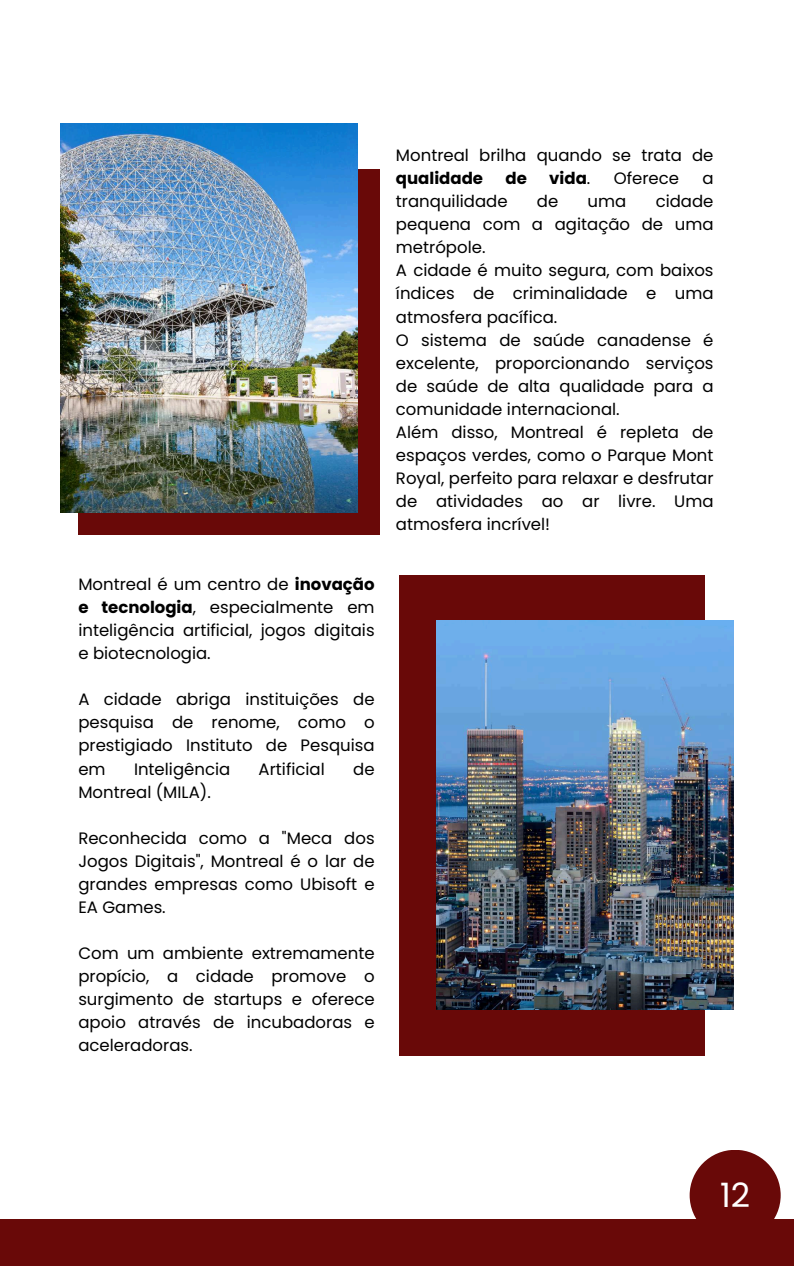
<style>
.page{position:relative;width:794px;height:1266px;background:#fff}
.page>*{position:absolute;margin:0;border:0;box-sizing:border-box;transform-origin:0 0}
.t1{font:33.53px "Poppins";color:#fff}
.t2{font:16.5px/23.1px "Poppins";color:#000;text-align:justify}
.t3{font:700 16.5px "Poppins";color:#000}
.s1{font-weight:700}
.s2{font-weight:400}
</style>
<div class="page">
<div style="left:78px;top:169px;width:301px;height:366px;background:#690908"></div>
<div style="left:399px;top:575px;width:305px;height:481px;background:#690908"></div>
<div style="left:0;top:1219px;width:793px;height:47px;background:#690908"></div>
<img style="left:61px;top:124px;width:296px;height:388px">
<img style="left:436px;top:621px;width:296px;height:388px">
<div style="left:689px;top:1149px;width:91px;height:91px;background:#690908;border-radius:50%"></div>
<p class="t2" style="left:78px;top:572px;width:297px">Montreal é um centro de <span class="s1">inovação e tecnologia</span>, especialmente em inteligência artificial, jogos digitais e biotecnologia.</p>
<p class="t2" style="left:78px;top:688px;width:297px">A cidade abriga instituições de pesquisa de renome, como o prestigiado Instituto de Pesquisa em</p>
<p class="t2" style="left:134px;top:757px;width:98px">Inteligência</p>
<p class="t2" style="left:258px;top:757px;width:68px">Artificial</p>
<p class="t2" style="left:353px;top:757px;width:23px">de</p>
<p class="t2" style="left:78px;top:780px;width:134px">Montreal (MILA).</p>
<p class="t2" style="left:78px;top:826px;width:297px">Reconhecida como a "Meca dos Jogos Digitais", Montreal é o lar de grandes empresas como Ubisoft e EA Games.</p>
<p class="t2" style="left:78px;top:941px;width:297px">Com um ambiente extremamente propício, a cidade promove o surgimento de startups e oferece apoio através de incubadoras e aceleradoras.</p>
<p class="t2" style="left:396px;top:144px;width:319px">Montreal brilha quando se trata de</p>
<p class="t3" style="left:396px;top:167px;width:89px">qualidade</p>
<p class="t3" style="left:505px;top:167px;width:23px">de</p>
<p class="t3" style="left:549px;top:167px;width:43px">vida<span class="s2">.</span></p>
<p class="t2" style="left:613px;top:167px;width:67px">Oferece</p>
<p class="t2" style="left:702px;top:167px;width:13px">a</p>
<p class="t2" style="left:396px;top:190px;width:113px">tranquilidade</p>
<p class="t2" style="left:536px;top:190px;width:23px">de</p>
<p class="t2" style="left:587px;top:190px;width:40px">uma</p>
<p class="t2" style="left:396px;top:190px;width:319px;text-align:left;text-indent:259px">cidade pequena com a agitação de uma metrópole.<br>A cidade é muito segura, com baixos índices de criminalidade e uma atmosfera pacífica.<br>O sistema de saúde canadense é excelente, proporcionando serviços de saúde de alta qualidade para a comunidade internacional.<br>Além disso, Montreal é repleta de espaços verdes, como o Parque Mont<br>Royal, perfeito para relaxar e desfrutar de atividades ao ar livre. Uma atmosfera incrível!</p>
<h1 class="t1" style="left:719px;top:1171px;width:32px">12</h1>
</div>
